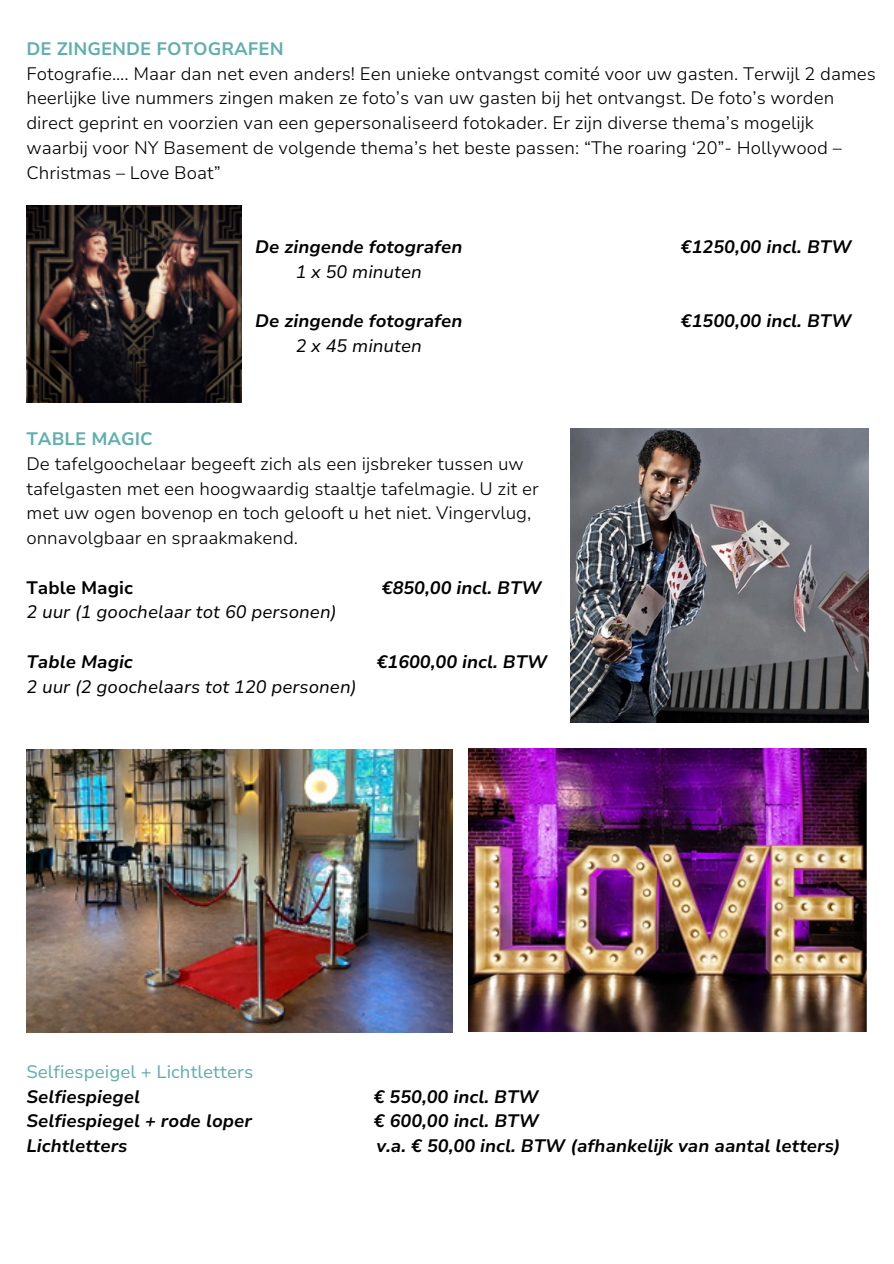
<style>
.page{position:relative;width:894px;height:1264px;background:#fff}
.page>*{position:absolute;margin:0;border:0;box-sizing:border-box;transform-origin:0 0}
.t1{font:300 18px/24.8px "Nunito Sans 10 pt";color:#000}
.t2{font:italic 700 18px "Nunito Sans 10 pt";color:#000}
.t3{font:italic 18px "Nunito Sans 10 pt";color:#000}
.t4{font:18px/24.8px "Nunito Sans 10 pt";color:#60afac}
.t5{font:700 18px "Nunito Sans 10 pt";color:#60afac}
.t6{font:700 18px "Nunito Sans 10 pt";color:#000}
.s1{font-weight:700;color:#60afac}
.s2{font-weight:700;font-style:italic;color:#000}
</style>
<div class="page">
<img style="left:26px;top:205px;width:215px;height:197px">
<img style="left:570px;top:429px;width:298px;height:293px">
<img style="left:26px;top:749px;width:426px;height:283px">
<img style="left:468px;top:748px;width:399px;height:283px">
<h1 class="t1" style="left:26px;top:37px;width:850px"><span class="s1">DE ZINGENDE FOTOGRAFEN<br></span>Fotografie…. Maar dan net even anders! Een unieke ontvangst comité voor uw gasten. Terwijl 2 dames heerlijke live nummers zingen maken ze foto’s van uw gasten bij het ontvangst. De foto’s worden direct geprint en voorzien van een gepersonaliseerd fotokader. Er zijn diverse thema’s mogelijk<br>waarbij voor NY Basement de volgende thema’s het beste passen: “The roaring ‘20”- Hollywood – Christmas – Love Boat”</h1>
<h1 class="t2" style="left:255px;top:235px;width:209px">De zingende fotografen</h1>
<h1 class="t2" style="left:680px;top:235px;width:172px">€1250,00 incl. BTW</h1>
<h1 class="t3" style="left:295px;top:259px;width:128px">1 x 50 minuten</h1>
<h1 class="t2" style="left:255px;top:309px;width:209px">De zingende fotografen</h1>
<h1 class="t2" style="left:680px;top:309px;width:172px">€1500,00 incl. BTW</h1>
<h1 class="t3" style="left:295px;top:334px;width:128px">2 x 45 minuten</h1>
<p class="t5" style="left:26px;top:427px;width:128px">TABLE MAGIC</p>
<p class="t1" style="left:26px;top:451px;width:513px">De tafelgoochelaar begeeft zich als een ijsbreker tussen uw tafelgasten met een hoogwaardig staaltje tafelmagie. U zit er met uw ogen bovenop en toch gelooft u het niet. Vingervlug, onnavolgbaar en spraakmakend.</p>
<p class="t6" style="left:26px;top:575px;width:108px">Table Magic</p>
<p class="t2" style="left:382px;top:575px;width:161px">€850,00 incl. BTW</p>
<p class="t3" style="left:26px;top:600px;width:311px">2 uur (1 goochelaar tot 60 personen)</p>
<p class="t2" style="left:26px;top:649px;width:108px">Table Magic</p>
<p class="t2" style="left:376px;top:649px;width:172px">€1600,00 incl. BTW</p>
<p class="t3" style="left:26px;top:674px;width:331px">2 uur (2 goochelaars tot 120 personen)</p>
<p class="t4" style="left:26px;top:1059px;width:228px">Selfiespeigel + Lichtletters<br><span class="s2">Selfiespiegel</span></p>
<p class="t2" style="left:373px;top:1084px;width:166px">€ 550,00 incl. BTW</p>
<p class="t2" style="left:26px;top:1109px;width:227px">Selfiespiegel + rode loper</p>
<p class="t2" style="left:374px;top:1109px;width:166px">€ 600,00 incl. BTW</p>
<p class="t2" style="left:26px;top:1133px;width:103px">Lichtletters</p>
<p class="t2" style="left:376px;top:1133px;width:465px">v.a. € 50,00 incl. BTW (afhankelijk van aantal letters)</p>
</div>
